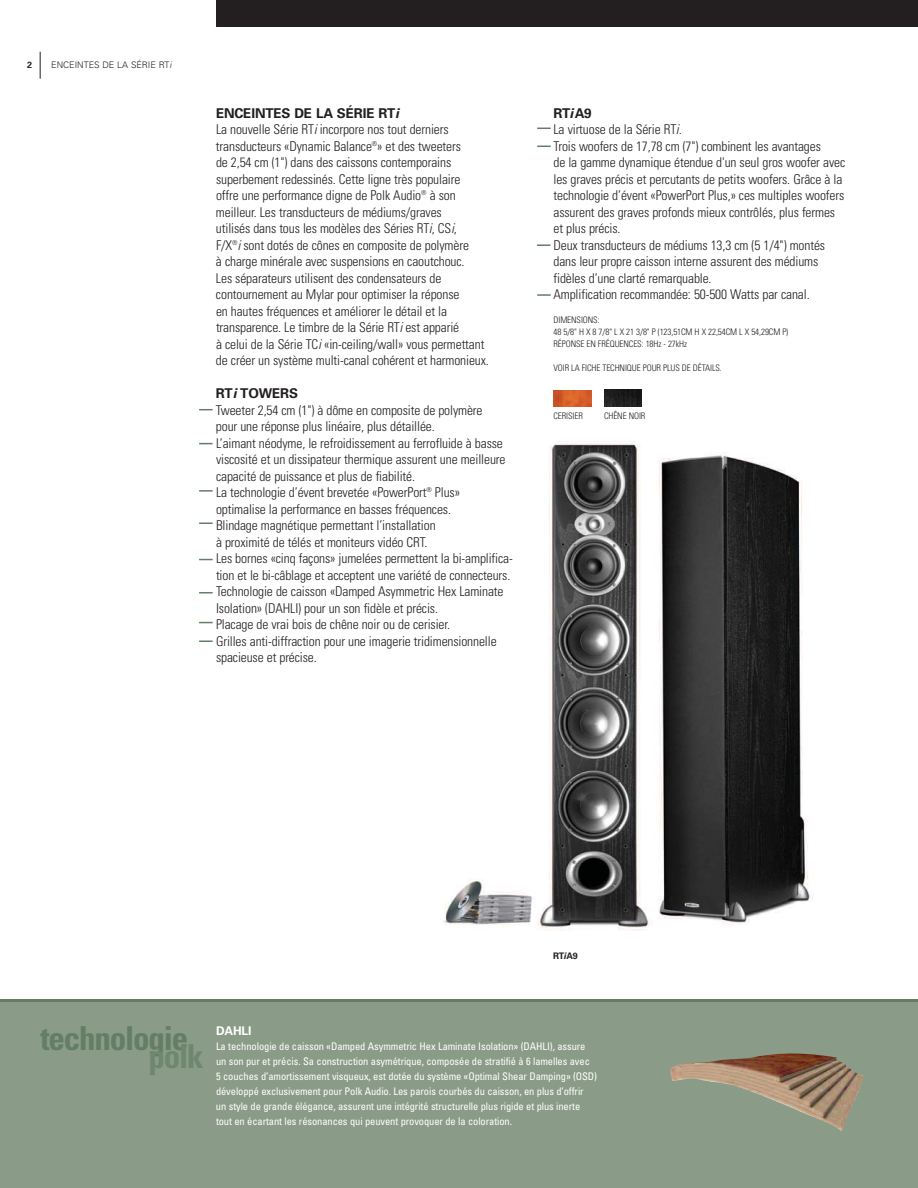
<style>
.page{position:relative;width:918px;height:1188px;background:#fff}
.page>*{position:absolute;margin:0;border:0;box-sizing:border-box;transform-origin:0 0}
.t1{font:700 condensed 33px "Univers";letter-spacing:-.035em;color:#637e64}
.t2{font:700 condensed 33px "Univers";color:#70876f}
.t3{font:300 condensed 13.5px/16.5px "Univers";letter-spacing:-.01em;color:#231f20}
.t4{font:700 12px "Univers";letter-spacing:-.01em;color:#fff}
.t5{font:condensed 10.5px/15px "Univers";letter-spacing:-.01em;color:#fff}
.t6{font:300 condensed 9px/12px "Univers";letter-spacing:-.01em;color:#231f20}
.t7{font:300 9px "Univers";color:#231f20}
.t8{font:700 9px "Univers";color:#231f20}
.s1{font-style:italic}
.s2{font-weight:700;font-stretch:normal}
.s3{font-weight:700;font-style:italic;font-stretch:normal}
</style>
<div class="page">
<img style="left:444px;top:441px;width:369px;height:490px">
<div style="left:0;top:999px;width:918px;height:189px;background:#8a9b87"></div>
<div style="left:216px;top:0;width:702px;height:27px;background:#231f20"></div>
<svg style="left:40px;top:52px;width:1px;height:27px"></svg>
<svg style="left:537px;top:128px;width:14px;height:1px"></svg>
<svg style="left:537px;top:244px;width:13px;height:2px"></svg>
<svg style="left:537px;top:146px;width:14px;height:1px"></svg>
<svg style="left:537px;top:294px;width:14px;height:2px"></svg>
<svg style="left:199px;top:641px;width:14px;height:1px"></svg>
<svg style="left:199px;top:443px;width:14px;height:1px"></svg>
<svg style="left:199px;top:409px;width:14px;height:1px"></svg>
<svg style="left:199px;top:490px;width:14px;height:2px"></svg>
<svg style="left:199px;top:622px;width:14px;height:1px"></svg>
<svg style="left:199px;top:523px;width:14px;height:1px"></svg>
<svg style="left:199px;top:559px;width:14px;height:1px"></svg>
<svg style="left:199px;top:592px;width:14px;height:1px"></svg>
<img style="left:604px;top:390px;width:38px;height:16px">
<img style="left:554px;top:390px;width:37px;height:16px">
<img style="left:669px;top:1052px;width:195px;height:79px">
<p class="t8" style="left:27px;top:61px;width:7px">2</p>
<p class="t7" style="left:51px;top:61px;width:122px">ENCEINTES DE LA SÉRIE RT<span class="s1">i</span></p>
<p class="t3" style="left:216px;top:106px;width:274px"><span class="s2">ENCEINTES DE LA SÉRIE RT</span><span class="s3">i<br></span>La nouvelle Série RT<span class="s1">i</span> incorpore nos tout derniers transducteurs «Dynamic Balance<sup>®</sup>» et des tweeters<br>de 2,54 cm (1") dans des caissons contemporains superbement redessinés. Cette ligne très populaire<br>offre une performance digne de Polk Audio<sup>®</sup> à son meilleur. Les transducteurs de médiums/graves<br>utilisés dans tous les modèles des Séries RT<span class="s1">i</span>, CS<span class="s1">i</span>,<br>F/X<sup>®</sup><span class="s1">i</span> sont dotés de cônes en composite de polymère<br>à charge minérale avec suspensions en caoutchouc.<br>Les séparateurs utilisent des condensateurs de contournement au Mylar pour optimiser la réponse<br>en hautes fréquences et améliorer le détail et la transparence. Le timbre de la Série RT<span class="s1">i</span> est apparié<br>à celui de la Série TC<span class="s1">i</span> «in-ceiling/wall» vous permettant de créer un système multi-canal cohérent et harmonieux.</p>
<p class="t3" style="left:216px;top:387px;width:298px"><span class="s2">RT</span><span class="s3">i</span> <span class="s2">TOWERS<br></span>Tweeter 2,54 cm (1") à dôme en composite de polymère<br>pour une réponse plus linéaire, plus détaillée.<br>L’aimant néodyme, le refroidissement au ferrofluide à basse viscosité et un dissipateur thermique assurent une meilleure capacité de puissance et plus de fiabilité.<br>La technologie d’évent brevetée «PowerPort<sup>®</sup> Plus» optimalise la performance en basses fréquences.<br>Blindage magnétique permettant l’installation<br>à proximité de télés et moniteurs vidéo CRT.<br>Les bornes «cinq façons» jumelées permettent la bi-amplifica&shy;tion et le bi-câblage et acceptent une variété de connecteurs.<br>Technologie de caisson «Damped Asymmetric Hex Laminate Isolation» (DAHLI) pour un son fidèle et précis.<br>Placage de vrai bois de chêne noir ou de cerisier.<br>Grilles anti-diffraction pour une imagerie tridimensionnelle spacieuse et précise.</p>
<p class="t3" style="left:554px;top:106px;width:293px"><span class="s2">RT</span><span class="s3">i</span><span class="s2">A9<br></span>La virtuose de la Série RT<span class="s1">i.<br></span>Trois woofers de 17,78 cm (7") combinent les avantages<br>de la gamme dynamique étendue d'un seul gros woofer avec les graves précis et percutants de petits woofers. Grâce à la technologie d’évent «PowerPort Plus,» ces multiples woofers assurent des graves profonds mieux contrôlés, plus fermes et plus précis.<br>Deux transducteurs de médiums 13,3 cm (5 1/4") montés dans leur propre caisson interne assurent des médiums fidèles d’une clarté remarquable.<br>Amplification recommandée: 50-500 Watts par canal.</p>
<p class="t6" style="left:554px;top:315px;width:236px">DIMENSIONS:<br>48 5/8" H X 8 7/8" L X 21 3/8" P (123,51CM H X 22,54CM L X 54,29CM P)<br>RÉPONSE EN FRÉQUENCES: 18Hz - 27kHz</p>
<p class="t6" style="left:554px;top:363px;width:170px">VOIR LA FICHE TECHNIQUE POUR PLUS DE DÉTAILS.</p>
<p class="t6" style="left:554px;top:411px;width:31px">CERISIER</p>
<p class="t6" style="left:604px;top:411px;width:43px">CHÊNE NOIR</p>
<p class="t8" style="left:553px;top:952px;width:26px">RT<span class="s1">i</span>A9</p>
<h1 class="t1" style="left:40px;top:1026px;width:149px">technologie</h1>
<h1 class="t2" style="left:148px;top:1044px;width:57px">polk</h1>
<p class="t4" style="left:216px;top:1026px;width:37px">DAHLI</p>
<p class="t5" style="left:216px;top:1039px;width:383px">La technologie de caisson «Damped Asymmetric Hex Laminate Isolation» (DAHLI), assure un son pur et précis. Sa construction asymétrique, composée de stratifié à 6 lamelles avec 5 couches d’amortissement visqueux, est dotée du système «Optimal Shear Damping» (OSD) développé exclusivement pour Polk Audio. Les parois courbés du caisson, en plus d’offrir<br>un style de grande élégance, assurent une intégrité structurelle plus rigide et plus inerte tout en écartant les résonances qui peuvent provoquer de la coloration.</p>
</div>
